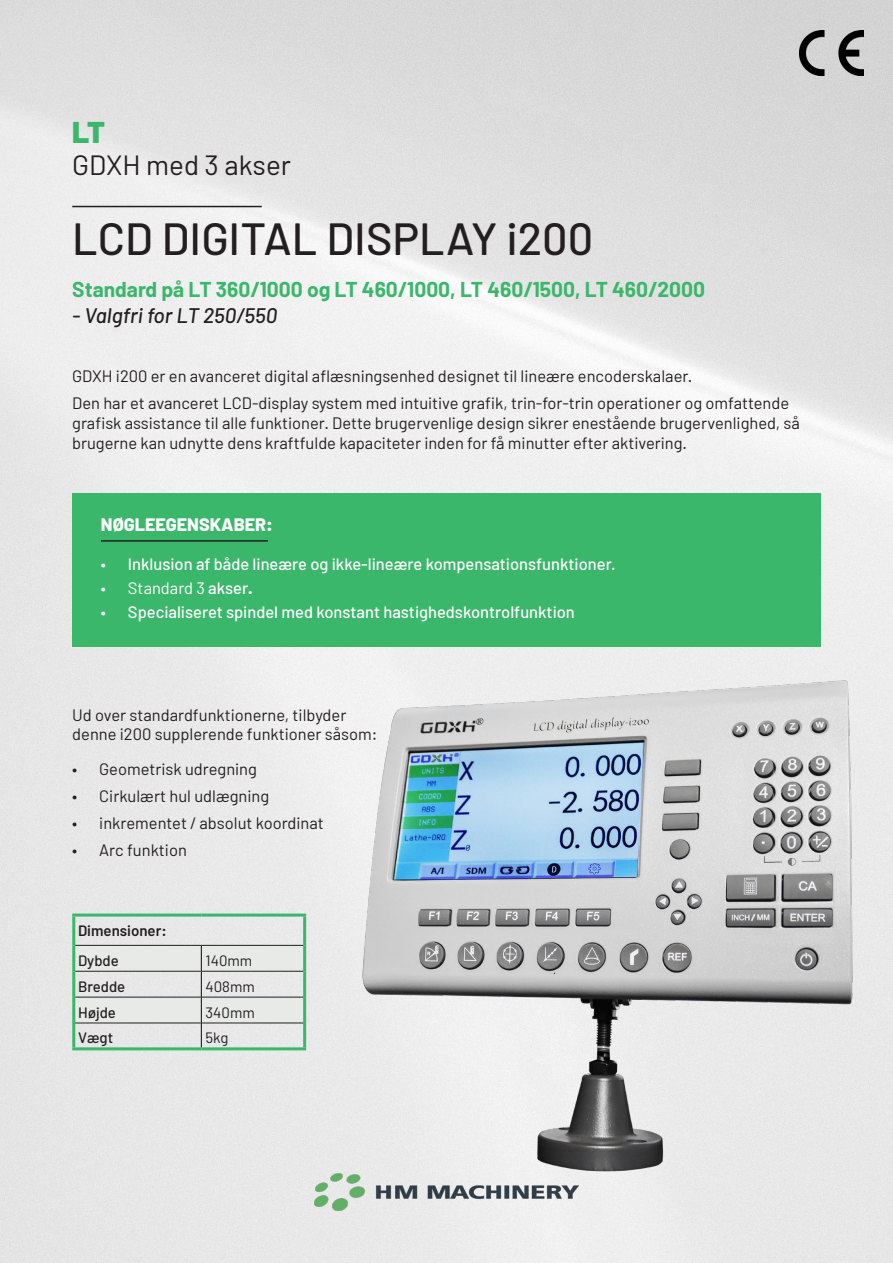
<style>
.page{position:relative;width:893px;height:1263px;background:#fff}
.page>*{position:absolute;margin:0;border:0;box-sizing:border-box;transform-origin:0 0}
.t1{font:500 45px "Barlow";color:#231f20}
.t2{font:900 30px "Barlow";color:#3ab76b}
.t3{font:27.75px "Barlow";color:#231f20}
.t4{font:700 21px "Barlow";color:#3ab76b}
.t5{font:italic 500 21px "Barlow";color:#231f20}
.t6{font:800 18px "Barlow";color:#fff}
.t7{font:16.5px/19.8px "Barlow";color:#231f20}
.t8{font:500 16.5px "Barlow";color:#fff}
.t9{font:16.5px "Barlow";color:#fff}
.t10{font:500 15px "Barlow";color:#231f20}
.t11{font:15px "Barlow";color:#231f20}
.t12{font:600 15px "Barlow";color:#231f20}
.s1{font-weight:500}
.s2{font-weight:700}
</style>
<div class="page">
<img style="left:0;top:0;width:893px;height:1263px">
<img style="left:315px;top:1173px;width:263px;height:37px">
<img style="left:799px;top:30px;width:64px;height:46px">
<hr style="left:72px;top:206px;width:190px;height:1px;background:#231f20">
<div style="left:72px;top:493px;width:749px;height:154px;background:#3ab76b"></div>
<hr style="left:101px;top:540px;width:167px;height:2px;background:#231f20">
<img style="left:340px;top:661px;width:539px;height:532px">
<hr style="left:72px;top:913px;width:129px;height:3px;background:#3ab76b">
<hr style="left:72px;top:916px;width:3px;height:29px;background:#3ab76b">
<hr style="left:201px;top:913px;width:105px;height:3px;background:#3ab76b">
<hr style="left:303px;top:916px;width:3px;height:29px;background:#3ab76b">
<hr style="left:72px;top:945px;width:3px;height:26px;background:#3ab76b">
<hr style="left:303px;top:945px;width:3px;height:26px;background:#3ab76b">
<hr style="left:72px;top:971px;width:3px;height:26px;background:#3ab76b">
<hr style="left:303px;top:971px;width:3px;height:26px;background:#3ab76b">
<hr style="left:72px;top:997px;width:3px;height:26px;background:#3ab76b">
<hr style="left:303px;top:997px;width:3px;height:26px;background:#3ab76b">
<hr style="left:72px;top:1023px;width:3px;height:24px;background:#3ab76b">
<hr style="left:303px;top:1023px;width:3px;height:24px;background:#3ab76b">
<hr style="left:72px;top:1047px;width:129px;height:3px;background:#3ab76b">
<hr style="left:201px;top:1047px;width:105px;height:3px;background:#3ab76b">
<svg style="left:74px;top:945px;width:231px;height:102px;background:#dddfdd"></svg>
<p class="t2" style="left:72px;top:113px;width:34px">LT</p>
<p class="t3" style="left:72px;top:148px;width:220px">GDXH med 3 akser</p>
<p class="t1" style="left:72px;top:211px;width:522px">LCD DIGITAL DISPLAY i200</p>
<p class="t4" style="left:72px;top:277px;width:634px">Standard på LT 360/1000 og LT 460/1000, LT 460/1500, LT 460/2000</p>
<p class="t5" style="left:72px;top:302px;width:206px">- Valgfri for LT 250/550</p>
<p class="t7" style="left:72px;top:366px;width:622px">GDXH i200 er en avanceret digital aflæsningsenhed designet til lineære encoderskalaer.</p>
<p class="t7" style="left:72px;top:393px;width:729px">Den har et avanceret LCD-display system med intuitive grafik, trin-for-trin operationer og omfattende grafisk assistance til alle funktioner. Dette brugervenlige design sikrer enestående brugervenlighed, så brugerne kan udnytte dens kraftfulde kapaciteter inden for få minutter efter aktivering.</p>
<p class="t6" style="left:101px;top:514px;width:173px">NØGLEEGENSKABER:</p>
<p class="t8" style="left:101px;top:554px;width:516px">• Inklusion af både lineære og ikke-lineære kompensationsfunktioner.</p>
<p class="t9" style="left:101px;top:578px;width:153px">• Standard 3 <span class="s1">akser</span><span class="s2">.</span></p>
<p class="t8" style="left:101px;top:602px;width:475px">• Specialiseret spindel med konstant hastighedskontrolfunktion</p>
<p class="t7" style="left:72px;top:704px;width:307px">Ud over standardfunktionerne, tilbyder denne i200 supplerende funktioner såsom:</p>
<p class="t7" style="left:72px;top:759px;width:186px">• Geometrisk udregning</p>
<p class="t7" style="left:72px;top:786px;width:198px">• Cirkulært hul udlægning</p>
<p class="t7" style="left:72px;top:813px;width:253px">• inkrementet / absolut koordinat</p>
<p class="t7" style="left:72px;top:840px;width:116px">• Arc funktion</p>
<p class="t12" style="left:78px;top:922px;width:90px">Dimensioner:</p>
<p class="t10" style="left:78px;top:951px;width:42px">Dybde</p>
<p class="t11" style="left:206px;top:951px;width:48px">140mm</p>
<p class="t10" style="left:78px;top:977px;width:49px">Bredde</p>
<p class="t11" style="left:206px;top:977px;width:51px">408mm</p>
<p class="t10" style="left:78px;top:1003px;width:40px">Højde</p>
<p class="t11" style="left:206px;top:1003px;width:51px">340mm</p>
<p class="t10" style="left:78px;top:1028px;width:37px">Vægt</p>
<p class="t11" style="left:206px;top:1028px;width:25px">5kg</p>
</div>
